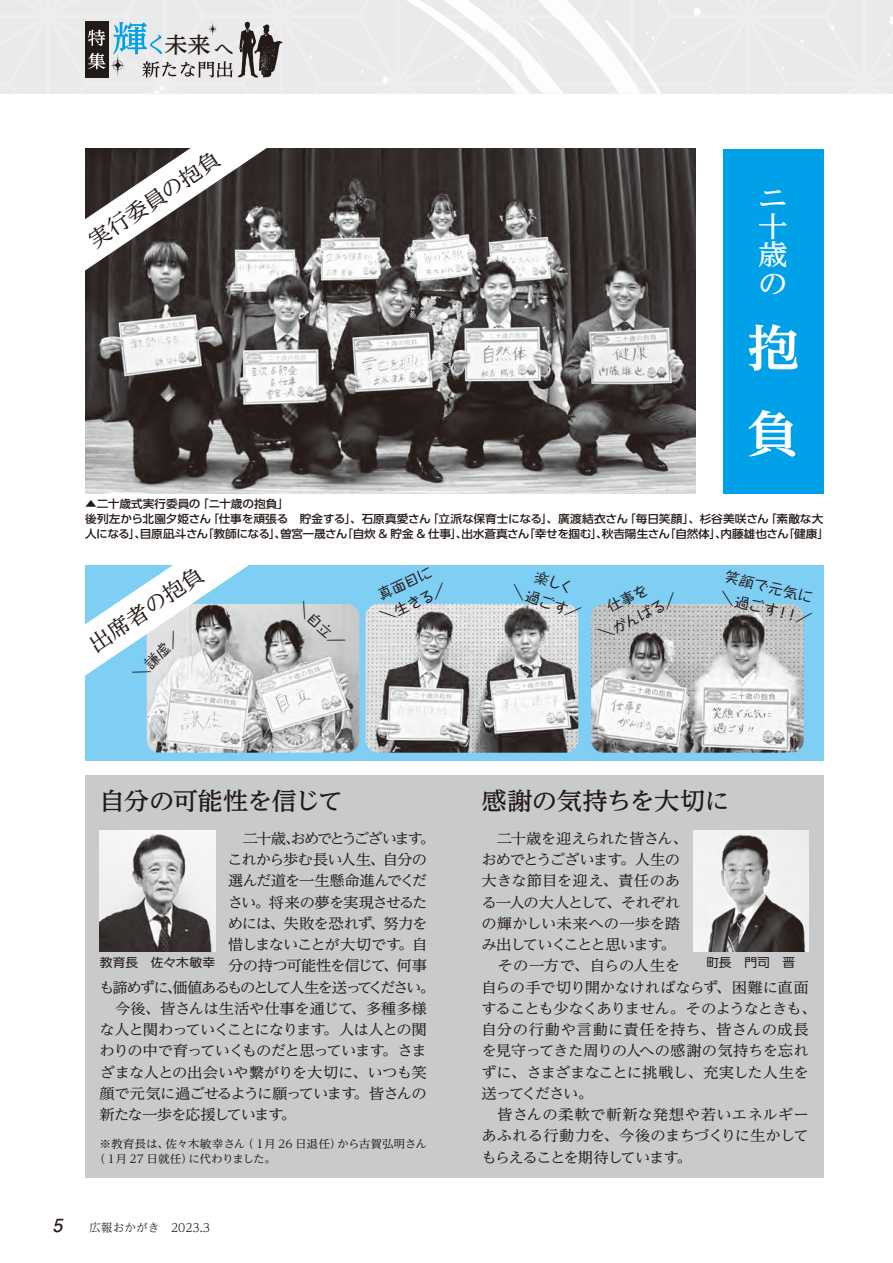
<style>
.page{position:relative;width:893px;height:1263px;background:#fff}
.page>*{position:absolute;margin:0;border:0;box-sizing:border-box;transform-origin:0 0}
.t1{font:700 49.5px/85.8px "UD Reimin Pr 6";color:#fff;scale:1.05 1}
.t2{font:500 28.35px/28.3px "UD Reimin Pr 6";color:#fff;text-align:justify;scale:1.05 1}
.t3{font:500 24.3px "UD Reimin Pr 6";letter-spacing:-.04em;color:#231916;scale:1.05 1}
.t4{font:500 21.9px "UD Reimin Pr 6";color:#231916;scale:1.05 1}
.t5{font:21.15px "UD Reimin Pr 6";color:#231916;scale:1.05 1}
.t6{font:italic 700 18px "Futo Go B101 Pro";color:#231916}
.t7{font:14.7px/21.3px "UD Reimin Pr 6";letter-spacing:-.055em;color:#231916;scale:1.05 1}
.t8{font:14.7px/21.3px "UD Reimin Pr 6";letter-spacing:-.03em;color:#231916;scale:1.05 1}
.t9{font:14.7px/21.3px "UD Reimin Pr 6";letter-spacing:-.075em;color:#231916;scale:1.05 1}
.t10{font:14.7px/21.3px "UD Reimin Pr 6";letter-spacing:-.115em;color:#231916;scale:1.05 1}
.t11{font:14.7px "UD Reimin Pr 6";letter-spacing:-.08em;color:#231916;scale:1.05 1}
.t12{font:14.7px "UD Reimin Pr 6";letter-spacing:-.01em;color:#231916;scale:1.05 1}
.t13{font:14.7px "UD Reimin Pr 6";letter-spacing:.01em;color:#231916;scale:1.05 1}
.t14{font:14.7px "UD Reimin Pr 6";letter-spacing:.02em;color:#231916;scale:1.05 1}
.t15{font:14.7px "UD Reimin Pr 6";letter-spacing:-.095em;color:#231916;scale:1.05 1}
.t16{font:14.7px "UD Reimin Pr 6";letter-spacing:-.135em;color:#231916;scale:1.05 1}
.t17{font:14.7px "UD Reimin Pr 6";letter-spacing:-.085em;color:#231916;scale:1.05 1}
.t18{font:14.7px "UD Reimin Pr 6";letter-spacing:.005em;color:#231916;scale:1.05 1}
.t19{font:14.7px "UD Reimin Pr 6";color:#231916;scale:1.05 1}
.t20{font:14.7px "UD Reimin Pr 6";letter-spacing:-.1em;color:#231916;scale:1.05 1}
.t21{font:14.7px "UD Reimin Pr 6";letter-spacing:-.11em;color:#231916;scale:1.05 1}
.t22{font:500 14.1px "Taka Hand Std";color:#231916;scale:1.05 1}
.t23{font:12.15px "UD Shin Go Pro";color:#231916;scale:1.05 1}
.t24{font:300 11.7px "UD Reimin Pr 6";color:#231916}
.t25{font:500 11.1px "UD Shin Go Pro";letter-spacing:-.015em;color:#231916;scale:1.05 1}
.t26{font:11.1px "UD Reimin Pr 6";letter-spacing:-.025em;color:#231916;scale:1.05 1}
.t27{font:11.1px "UD Reimin Pr 6";letter-spacing:-.08em;color:#231916;scale:1.05 1}
</style>
<div class="page">
<div style="left:85px;top:566px;width:738px;height:195px;background:#7fcef4"></div>
<div style="left:85px;top:775px;width:738px;height:403px;background:#c9cacb"></div>
<img style="left:85px;top:149px;width:611px;height:344px">
<img style="left:147px;top:604px;width:212px;height:149px">
<img style="left:591px;top:604px;width:213px;height:149px">
<img style="left:366px;top:604px;width:212px;height:149px">
<svg style="left:85px;top:148px;width:185px;height:126px"></svg>
<svg style="left:85px;top:565px;width:165px;height:115px"></svg>
<div style="left:723px;top:149px;width:100px;height:344px;background:#00a1e9"></div>
<img style="left:693px;top:830px;width:116px;height:121px">
<img style="left:100px;top:830px;width:115px;height:121px">
<div style="left:0;top:0;width:893px;height:94px;background:#ebeaea"></div>
<svg style="left:154px;top:86px;width:10px;height:8px"></svg>
<svg style="left:831px;top:25px;width:3px;height:5px"></svg>
<svg style="left:889px;top:17px;width:4px;height:8px"></svg>
<svg style="left:694px;top:8px;width:7px;height:8px"></svg>
<svg style="left:361px;top:0;width:304px;height:94px"></svg>
<div style="left:85px;top:21px;width:23px;height:57px;background:#231916"></div>
<svg style="left:88px;top:30px;width:17px;height:16px"></svg>
<svg style="left:88px;top:53px;width:17px;height:16px"></svg>
<svg style="left:113px;top:22px;width:170px;height:56px"></svg>
<img style="left:208px;top:22px;width:10px;height:16px">
<img style="left:111px;top:52px;width:15px;height:26px">
<svg style="left:780px;top:606px;width:24px;height:20px"></svg>
<svg style="left:564px;top:603px;width:15px;height:17px"></svg>
<h3 class="t4" style="left:165px;top:26px;width:68px">未来<sub>へ</sub></h3>
<h3 class="t5" style="left:81px;top:228px;width:148px;rotate:-34deg">実行委員の抱負</h3>
<p class="t25" style="left:85px;top:495px;width:112px">▲二十歳式実行委員の</p>
<p class="t25" style="left:197px;top:495px;width:89px">「ニ十歳の抱負「</p>
<h2 class="t2" style="left:758px;top:183px;width:29px">ニ十歳の</h2>
<h1 class="t1" style="left:747px;top:304px;width:50px">抱負</h1>
<p class="t25" style="left:207px;top:510px;width:214px">「仕事を頑張る　貯金する」、石原真愛さん</p>
<p class="t25" style="left:427px;top:510px;width:193px">「立派な保育士になる」、廣渡結衣さん</p>
<p class="t25" style="left:624px;top:510px;width:139px">「毎日笑顔」、杉谷美咲さん</p>
<p class="t25" style="left:765px;top:510px;width:57px">「素敵な大</p>
<p class="t25" style="left:85px;top:510px;width:122px">後列左から北園夕姫さん</p>
<p class="t25" style="left:202px;top:525px;width:82px">「教師になる」、</p>
<p class="t25" style="left:341px;top:525px;width:122px">「自炊 &amp; 貯金 &amp; 仕事」、</p>
<p class="t25" style="left:523px;top:525px;width:82px">「幸せを掴む」、</p>
<p class="t25" style="left:664px;top:525px;width:61px">「自然体」、</p>
<p class="t25" style="left:783px;top:525px;width:46px">「健康」</p>
<p class="t25" style="left:602px;top:525px;width:67px">秋吉陽生さん</p>
<p class="t25" style="left:280px;top:525px;width:66px">曽宮一晟さん</p>
<p class="t25" style="left:461px;top:525px;width:66px">出水蒼真さん</p>
<p class="t25" style="left:720px;top:525px;width:67px">内藤雄也さん</p>
<p class="t25" style="left:140px;top:525px;width:67px">目原凪斗さん</p>
<p class="t25" style="left:85px;top:525px;width:60px">人になる」、</p>
<h3 class="t5" style="left:82px;top:632px;width:128px;rotate:-34deg">出席者の抱負</h3>
<p class="t22" style="left:129px;top:670px;width:59px;rotate:-45deg">＼謙虚／</p>
<p class="t22" style="left:306px;top:598px;width:57px;rotate:43deg">＼自立／</p>
<p class="t22" style="left:374px;top:586px;width:57px;rotate:-24deg">真面目に</p>
<p class="t22" style="left:377px;top:608px;width:69px;rotate:-24deg">＼生きる／</p>
<p class="t22" style="left:515px;top:581px;width:58px;rotate:19deg">＼過ごす</p>
<p class="t22" style="left:728px;top:567px;width:87px;rotate:14deg">笑顔で元気に</p>
<p class="t22" style="left:586px;top:607px;width:62px;rotate:-26deg">　仕事を</p>
<p class="t22" style="left:595px;top:626px;width:84px;rotate:-26deg">＼がんばる／</p>
<p class="t22" style="left:723px;top:587px;width:58px;rotate:14deg">＼過ごす</p>
<p class="t6" style="left:53px;top:1211px;width:16px">5</p>
<h3 class="t3" style="left:100px;top:781px;width:234px">自分の可能性を信じて</h3>
<p class="t16" style="left:228px;top:826px;width:187px">　二十歳おめでとうございます</p>
<p class="t7" style="left:420px;top:827px;width:16px">。</p>
<p class="t7" style="left:285px;top:827px;width:16px">、</p>
<p class="t7" style="left:228px;top:848px;width:192px">これから歩む長い人生、自分の</p>
<p class="t7" style="left:228px;top:870px;width:191px">選んだ道を一生懸命進んでくだ</p>
<p class="t17" style="left:228px;top:890px;width:192px">さい。将来の夢を実現させるた</p>
<p class="t7" style="left:370px;top:912px;width:57px">、努力を</p>
<p class="t7" style="left:228px;top:912px;width:140px">めには、失敗を恐れず</p>
<p class="t7" style="left:398px;top:933px;width:30px">。自</p>
<p class="t9" style="left:383px;top:933px;width:44px;text-indent:-155px">惜しまないことが大切です<br>、何事</p>
<p class="t23" style="left:100px;top:952px;width:111px">教育長　佐々木敏幸</p>
<p class="t10" style="left:99px;top:955px;width:322px;text-indent:129px">分の持つ可能性を信じて<br>も諦めずに価値あるものとして人生を送ってください。</p>
<p class="t7" style="left:167px;top:976px;width:16px">、</p>
<p class="t8" style="left:323px;top:997px;width:100px;text-indent:-224px">　今後、皆さんは生活や仕事を通じて<br>。人は人との関</p>
<p class="t7" style="left:350px;top:997px;width:74px">、多種多様</p>
<p class="t9" style="left:100px;top:1018px;width:217px">な人と関わっていくことになります</p>
<p class="t9" style="left:100px;top:1040px;width:274px">わりの中で育っていくものだと思っています</p>
<p class="t8" style="left:100px;top:1061px;width:313px">ざまな人との出会いや繋がりを大切に、いつも笑</p>
<p class="t7" style="left:354px;top:1082px;width:71px">。皆さんの</p>
<p class="t7" style="left:382px;top:1040px;width:44px">。さま</p>
<p class="t7" style="left:281px;top:1082px;width:74px;text-indent:-181px">顔で元気に過ごせるように願っています。</p>
<p class="t11" style="left:100px;top:1103px;width:177px">新たな一歩を応援しています</p>
<p class="t26" style="left:242px;top:1135px;width:96px">（１月 26 日退任）</p>
<p class="t26" style="left:100px;top:1135px;width:68px">※教育長は、</p>
<p class="t26" style="left:166px;top:1135px;width:78px">佐々木敏幸さん</p>
<p class="t26" style="left:337px;top:1135px;width:87px">から古賀弘明さん</p>
<p class="t26" style="left:94px;top:1150px;width:96px">（１月 27 日就任）</p>
<p class="t27" style="left:188px;top:1150px;width:85px">に代わりました。</p>
<p class="t24" style="left:89px;top:1218px;width:72px">広報おかがき</p>
<p class="t24" style="left:171px;top:1218px;width:40px">2023.3</p>
<h3 class="t3" style="left:481px;top:781px;width:238px">感謝の気持ちを大切に</h3>
<p class="t7" style="left:620px;top:827px;width:66px;text-indent:-139px">　二十歳を迎えられた皆さん、。人生の</p>
<p class="t20" style="left:481px;top:847px;width:136px">おめでとうございます</p>
<p class="t18" style="left:481px;top:869px;width:191px">大きな節目を迎え、責任のあ</p>
<p class="t7" style="left:606px;top:891px;width:72px">、それぞれ</p>
<p class="t11" style="left:481px;top:890px;width:123px">る一人の大人として</p>
<p class="t19" style="left:481px;top:911px;width:191px">の輝かしい未来への一歩を踏</p>
<p class="t7" style="left:661px;top:933px;width:16px">。</p>
<p class="t7" style="left:481px;top:933px;width:191px">み出していくことと思います　その一方で、自らの人生を</p>
<p class="t23" style="left:706px;top:952px;width:86px">町長　門司　晋</p>
<p class="t7" style="left:481px;top:976px;width:227px">自らの手で切り開かなければならず</p>
<p class="t7" style="left:481px;top:997px;width:321px">することも少なくありません。そのようなときも、</p>
<p class="t13" style="left:481px;top:1017px;width:313px">自分の行動や言動に責任を持ち、皆さんの成長</p>
<p class="t8" style="left:481px;top:1040px;width:313px">を見守ってきた周りの人への感謝の気持ちを忘れ</p>
<p class="t7" style="left:481px;top:1061px;width:313px">ずに、さまざまなことに挑戦し、充実した人生を</p>
<p class="t21" style="left:481px;top:1081px;width:108px">送ってください。</p>
<p class="t14" style="left:481px;top:1103px;width:313px">　皆さんの柔軟で斬新な発想や若いエネルギー</p>
<p class="t12" style="left:481px;top:1124px;width:313px">あふれる行動力を、今後のまちづくりに生かして</p>
<p class="t7" style="left:676px;top:1146px;width:16px">。</p>
<p class="t7" style="left:716px;top:976px;width:90px">、困難に直面</p>
<p class="t15" style="left:481px;top:1145px;width:190px">もらえることを期待しています</p>
</div>
